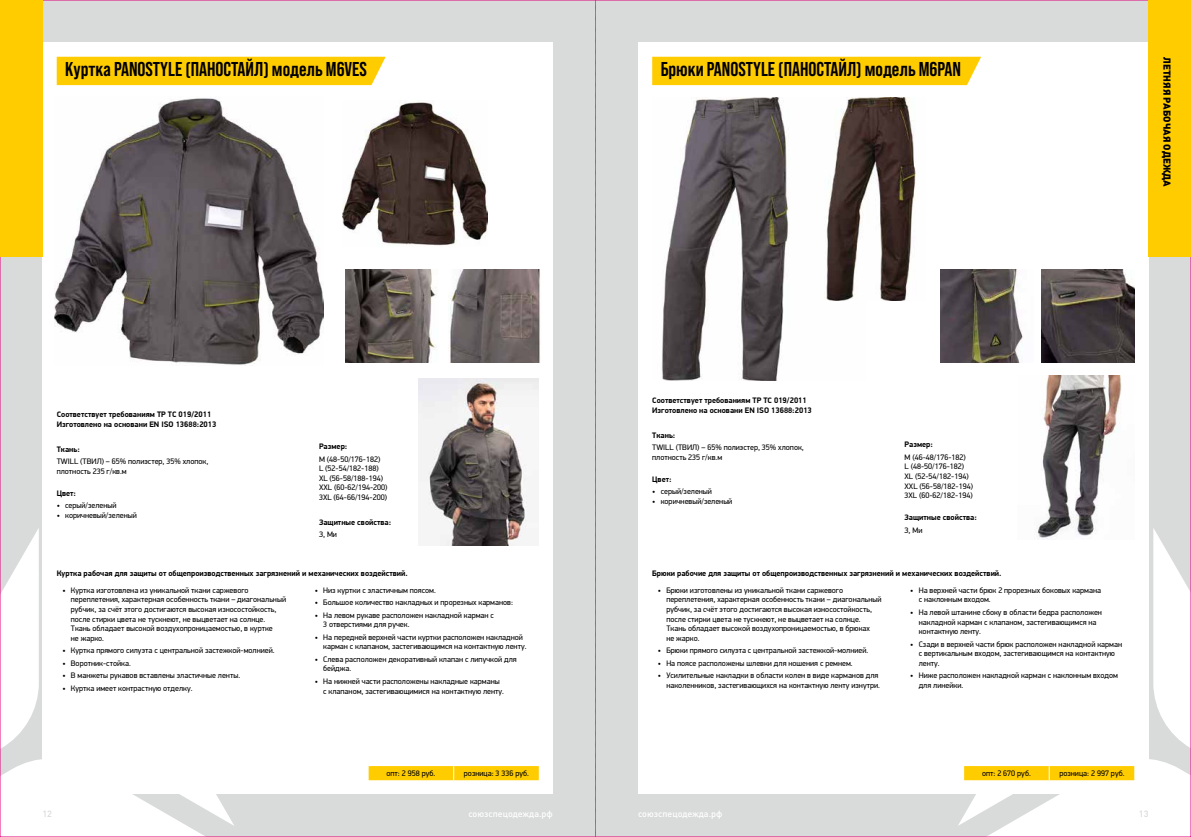
<style>
.page{position:relative;width:1191px;height:837px;background:#fff}
.page>*{position:absolute;margin:0;border:0;box-sizing:border-box;transform-origin:0 0}
.t1{font:700 20px "Bebas Neue Pro";color:#000}
.t2{font:900 10px "DIN Pro";color:#000}
.t3{font:500 9px "DIN Pro";color:#fff}
.t4{font:500 9px "DIN Pro";color:#d9dada}
.t5{font:8px/9.6px "PF Din Display Pro";color:#000}
.t6{font:700 8px/9.6px "PF Din Display Pro";color:#000}
</style>
<div class="page">
<div style="left:0;top:0;width:1191px;height:836px;background:#d9dada"></div>
<svg style="left:2px;top:527px;width:221px;height:307px"></svg>
<div style="left:43px;top:43px;width:510px;height:751px;background:#fff"></div>
<div style="left:638px;top:43px;width:510px;height:751px;background:#fff"></div>
<svg style="left:595px;top:0;width:1px;height:837px"></svg>
<div style="left:652px;top:57px;width:329px;height:28px;background:#fc0"></div>
<div style="left:57px;top:57px;width:329px;height:28px;background:#fc0"></div>
<div style="left:0;top:0;width:43px;height:256px;background:#fc0"></div>
<div style="left:1148px;top:0;width:43px;height:256px;background:#fc0"></div>
<svg style="left:369px;top:766px;width:170px;height:14px;background:#ffcc02"></svg>
<svg style="left:964px;top:527px;width:227px;height:309px"></svg>
<img style="left:662px;top:97px;width:204px;height:284px">
<img style="left:55px;top:98px;width:268px;height:267px">
<img style="left:342px;top:100px;width:146px;height:146px">
<img style="left:345px;top:269px;width:91px;height:93px">
<img style="left:1041px;top:269px;width:93px;height:93px">
<img style="left:448px;top:269px;width:92px;height:93px">
<img style="left:940px;top:269px;width:83px;height:93px">
<img style="left:419px;top:378px;width:120px;height:167px">
<img style="left:1017px;top:375px;width:117px;height:164px">
<img style="left:824px;top:98px;width:92px;height:203px">
<h1 class="t1" style="left:65px;top:58px;width:303px">Куртка PANOSTYLE (ПАНОСТАЙЛ) модель M6VES</h1>
<h1 class="t1" style="left:660px;top:58px;width:302px">Брюки PANOSTYLE (ПАНОСТАЙЛ) модель M6PAN</h1>
<p class="t2" style="left:1173px;top:57px;width:132px;rotate:90deg">ЛЕТНЯЯ РАБОЧАЯ ОДЕЖДА</p>
<p class="t6" style="left:57px;top:410px;width:161px">Соответствует требованиям ТР ТС 019/2011<br>Изготовлено на основани EN ISO 13688:2013</p>
<p class="t6" style="left:57px;top:444px;width:25px">Ткань:</p>
<p class="t5" style="left:57px;top:457px;width:153px">TWILL (ТВИЛ) – 65% полиэстер, 35% хлопок, плотность 235 г/кв.м</p>
<p class="t6" style="left:57px;top:488px;width:21px">Цвет:</p>
<p class="t5" style="left:57px;top:501px;width:61px">• серый/зеленый</p>
<p class="t5" style="left:57px;top:510px;width:82px">• коричневый/зеленый</p>
<p class="t6" style="left:319px;top:441px;width:30px">Размер:</p>
<p class="t5" style="left:319px;top:454px;width:70px">M (48-50/176-182)<br>L (52-54/182-188)<br>XL (56-58/188-194)<br>XXL (60-62/194-200)<br>3XL (64-66/194-200)</p>
<p class="t6" style="left:319px;top:517px;width:74px">Защитные свойства:</p>
<p class="t5" style="left:319px;top:529px;width:20px">З, Ми</p>
<p class="t6" style="left:652px;top:396px;width:161px">Соответствует требованиям ТР ТС 019/2011<br>Изготовлено на основани EN ISO 13688:2013</p>
<p class="t6" style="left:652px;top:430px;width:25px">Ткань:</p>
<p class="t5" style="left:652px;top:442px;width:153px">TWILL (ТВИЛ) – 65% полиэстер, 35% хлопок, плотность 235 г/кв.м</p>
<p class="t6" style="left:652px;top:474px;width:21px">Цвет:</p>
<p class="t5" style="left:652px;top:486px;width:61px">• серый/зеленый</p>
<p class="t5" style="left:652px;top:496px;width:82px">• коричневый/зеленый</p>
<p class="t6" style="left:904px;top:440px;width:30px">Размер:</p>
<p class="t5" style="left:904px;top:452px;width:70px">M (46-48/176-182)<br>L (48-50/176-182)<br>XL (52-54/182-194)<br>XXL (56-58/182-194)<br>3XL (60-62/182-194)</p>
<p class="t6" style="left:904px;top:513px;width:74px">Защитные свойства:</p>
<p class="t5" style="left:904px;top:525px;width:20px">З, Ми</p>
<p class="t6" style="left:57px;top:568px;width:353px">Куртка рабочая для защиты от общепроизводственных загрязнений и механических воздействий.</p>
<p class="t6" style="left:652px;top:568px;width:351px">Брюки рабочие для защиты от общепроизводственных загрязнений и механических воздействий.</p>
<p class="t5" style="left:71px;top:585px;width:217px;text-indent:-9px">• Куртка изготовлена из уникальной ткани саржевого переплетения, характерная особенность ткани – диагональный рубчик, за счёт этого достигаются высокая износостойкость, после стирки цвета не тускнеют, не выцветает на солнце.<br>Ткань обладает высокой воздухопроницаемостью, в куртке<br>не жарко.</p>
<p class="t5" style="left:62px;top:645px;width:214px">• Куртка прямого силуэта с центральной застежкой-молнией.</p>
<p class="t5" style="left:62px;top:658px;width:70px">• Воротник-стойка.</p>
<p class="t5" style="left:62px;top:670px;width:179px">• В манжеты рукавов вставлены эластичные ленты.</p>
<p class="t5" style="left:62px;top:683px;width:132px">• Куртка имеет контрастную отделку.</p>
<p class="t5" style="left:315px;top:585px;width:123px">• Низ куртки с эластичным поясом.</p>
<p class="t5" style="left:315px;top:597px;width:200px">• Большое количество накладных и прорезных карманов:</p>
<p class="t5" style="left:323px;top:610px;width:172px;text-indent:-9px">• На левом рукаве расположен накладной карман с<br>3 отверстиями для ручек.</p>
<p class="t5" style="left:323px;top:632px;width:205px;text-indent:-9px">• На передней верхней части куртки расположен накладной карман с клапаном, застегивающимся на контактную ленту.</p>
<p class="t5" style="left:323px;top:654px;width:195px;text-indent:-9px">• Слева расположен декоративный клапан с липучкой для бейджа.</p>
<p class="t5" style="left:323px;top:676px;width:182px;text-indent:-9px">• На нижней части расположены накладные карманы с клапаном, застегивающимися на контактную ленту.</p>
<p class="t5" style="left:666px;top:585px;width:217px;text-indent:-9px">• Брюки изготовлены из уникальной ткани саржевого переплетения, характерная особенность ткани – диагональный рубчик, за счёт этого достигаются высокая износостойкость, после стирки цвета не тускнеют, не выцветает на солнце.<br>Ткань обладает высокой воздухопроницаемостью, в брюках<br>не жарко.</p>
<p class="t5" style="left:658px;top:645px;width:212px">• Брюки прямого силуэта с центральной застежкой-молнией.</p>
<p class="t5" style="left:658px;top:658px;width:196px">• На поясе расположены шлевки для ношения с ремнем.</p>
<p class="t5" style="left:658px;top:670px;width:224px;text-align:right">• Усилительные накладки в области колен в виде карманов для наколенников, застегивающихся на контактную ленту изнутри.</p>
<p class="t5" style="left:918px;top:585px;width:184px;text-indent:-9px">• На верхней части брюк 2 прорезных боковых кармана с наклонным входом.</p>
<p class="t5" style="left:918px;top:607px;width:185px;text-indent:-9px">• На левой штанине сбоку в области бедра расположен накладной карман с клапаном, застегивающимся на контактную ленту.</p>
<p class="t5" style="left:918px;top:639px;width:205px;text-indent:-9px">• Сзади в верхней части брюк расположен накладной карман с вертикальным входом, застегивающимся на контактную ленту.</p>
<p class="t5" style="left:918px;top:670px;width:201px;text-indent:-9px">• Ниже расположен накладной карман с наклонным входом для линейки.</p>
<p class="t5" style="left:386px;top:768px;width:50px">опт: 2 958 руб.</p>
<p class="t5" style="left:464px;top:768px;width:67px">розница: 3 336 руб.</p>
<p class="t5" style="left:982px;top:768px;width:50px">опт: 2 670 руб.</p>
<p class="t5" style="left:1059px;top:768px;width:67px">розница: 2 997 руб.</p>
<p class="t4" style="left:43px;top:806px;width:11px">12</p>
<p class="t3" style="left:468px;top:806px;width:86px">союзспецодежда.рф</p>
<p class="t3" style="left:638px;top:806px;width:86px">союзспецодежда.рф</p>
<p class="t4" style="left:1138px;top:806px;width:11px">13</p>
</div>
